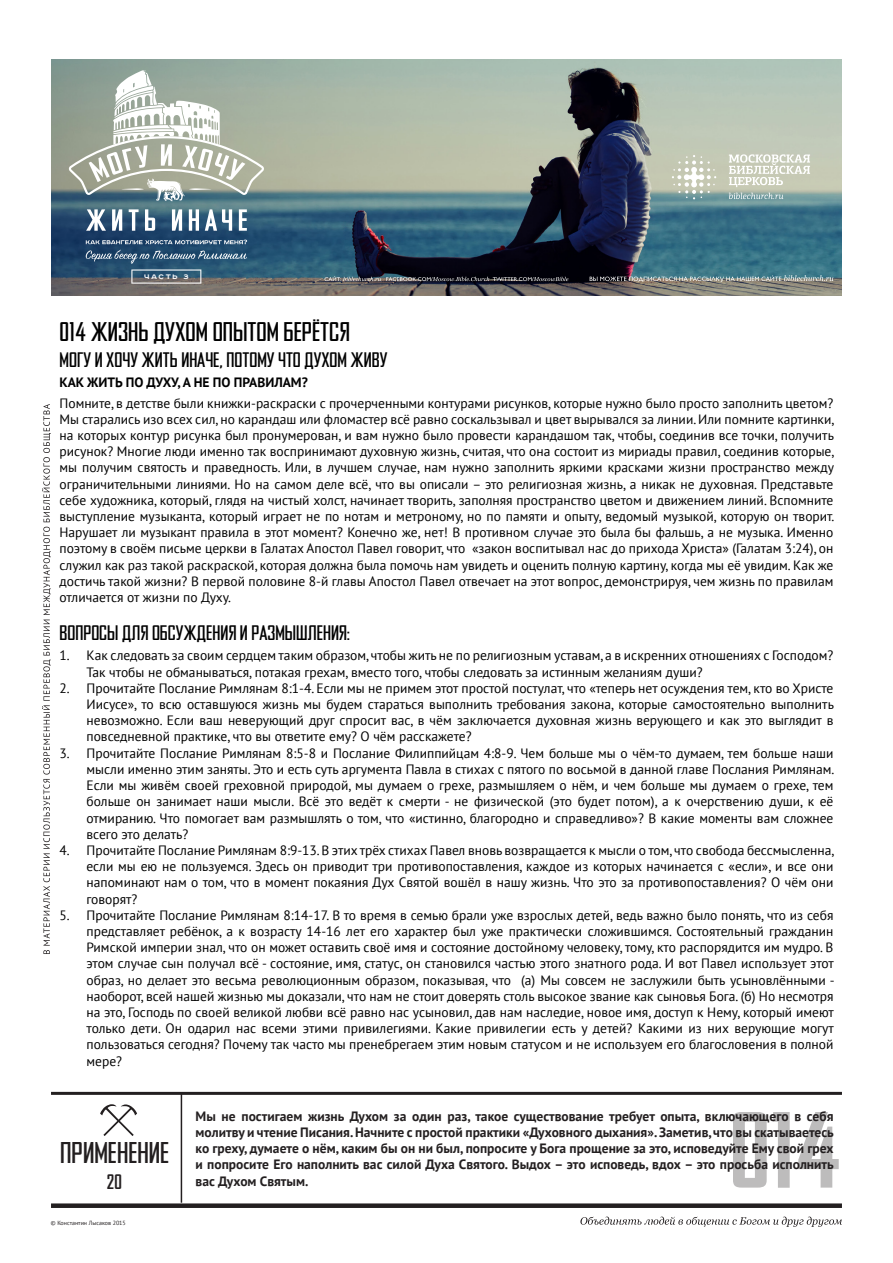
<style>
.page{position:relative;width:893px;height:1263px;background:#fff}
.page>*{position:absolute;margin:0;border:0;box-sizing:border-box;transform-origin:0 0}
.t1{font:700 108px "Agency Gothic CT";color:#231f20}
.t2{font:500 30px "Agency Gothic CT";color:#231f20}
.t3{font:500 27px "Agency Gothic CT";color:#000}
.t4{font:500 21px "Agency Gothic CT";color:#000}
.t5{font:condensed 21px "Agency Gothic CT";color:#231f20}
.t6{font:13.5px/16.2px "PT Sans";color:#000;text-align:justify}
.t7{font:700 13.5px/16.2px "PT Sans";color:#231f20;text-align:justify}
.t8{font:700 13.5px "PT Sans";color:#000}
.t9{font:700 8.25px "Road Radio";letter-spacing:.195em;color:#fff}
.t10{font:6px "PT Sans";color:#231f20}
</style>
<div class="page">
<svg style="left:100px;top:1104px;width:37px;height:32px"></svg>
<img style="left:51px;top:60px;width:791px;height:236px">
<svg style="left:580px;top:1216px;width:262px;height:11px"></svg>
<svg style="left:42px;top:404px;width:9px;height:550px"></svg>
<hr style="left:51px;top:1092px;width:791px;height:3px;background:#231f20">
<div style="left:51px;top:1203px;width:791px;height:5px;background:#231f20"></div>
<hr style="left:181px;top:1093px;width:1px;height:110px;background:#231f20">
<svg style="left:86px;top:250px;width:161px;height:34px;background:#46647b"></svg>
<svg style="left:69px;top:70px;width:195px;height:131px"></svg>
<svg style="left:86px;top:240px;width:161px;height:4px"></svg>
<svg style="left:86px;top:209px;width:20px;height:22px"></svg>
<svg style="left:112px;top:209px;width:10px;height:22px"></svg>
<svg style="left:129px;top:209px;width:10px;height:22px"></svg>
<svg style="left:145px;top:209px;width:10px;height:22px"></svg>
<svg style="left:172px;top:209px;width:10px;height:22px"></svg>
<svg style="left:189px;top:209px;width:10px;height:22px"></svg>
<svg style="left:205px;top:209px;width:27px;height:22px"></svg>
<svg style="left:239px;top:209px;width:8px;height:22px"></svg>
<svg style="left:729px;top:154px;width:81px;height:33px"></svg>
<svg style="left:729px;top:193px;width:54px;height:6px"></svg>
<svg style="left:672px;top:155px;width:44px;height:44px;background:#c3cbbd"></svg>
<svg style="left:590px;top:275px;width:243px;height:7px;background:#778788"></svg>
<svg style="left:325px;top:276px;width:243px;height:5px"></svg>
<p class="t9" style="left:144px;top:272px;width:46px">часть 3</p>
<p class="t3" style="left:60px;top:319px;width:292px">014 ЖИЗНЬ ДУХОМ ОПЫТОМ БЕРЁТСЯ</p>
<p class="t4" style="left:60px;top:349px;width:329px">МОГУ И ХОЧУ ЖИТЬ ИНАЧЕ, ПОТОМУ ЧТО ДУХОМ ЖИВУ</p>
<p class="t8" style="left:60px;top:374px;width:250px">КАК ЖИТЬ ПО ДУХУ, А НЕ ПО ПРАВИЛАМ?</p>
<p class="t6" style="left:60px;top:394px;width:776px">Помните, в детстве были книжки-раскраски с прочерченными контурами рисунков, которые нужно было просто заполнить цветом?<br>Мы старались изо всех сил, но карандаш или фломастер всё равно соскальзывал и цвет вырывался за линии. Или помните картинки, на которых контур рисунка был пронумерован, и вам нужно было провести карандашом так, чтобы, соединив все точки, получить рисунок? Многие люди именно так воспринимают духовную жизнь, считая, что она состоит из мириады правил, соединив которые, мы получим святость и праведность. Или, в лучшем случае, нам нужно заполнить яркими красками жизни пространство между ограничительными линиями. Но на самом деле всё, что вы описали – это религиозная жизнь, а никак не духовная. Представьте себе художника, который, глядя на чистый холст, начинает творить, заполняя пространство цветом и движением линий. Вспомните выступление музыканта, который играет не по нотам и метроному, но по памяти и опыту, ведомый музыкой, которую он творит.<br>Нарушает ли музыкант правила в этот момент? Конечно же, нет! В противном случае это была бы фальшь, а не музыка. Именно поэтому в своём письме церкви в Галатах Апостол Павел говорит, что «закон воспитывал нас до прихода Христа» (Галатам 3:24), он служил как раз такой раскраской, которая должна была помочь нам увидеть и оценить полную картину, когда мы её увидим. Как же достичь такой жизни? В первой половине 8-й главы Апостол Павел отвечает на этот вопрос, демонстрируя, чем жизнь по правилам отличается от жизни по Духу.</p>
<p class="t4" style="left:60px;top:622px;width:292px">ВОПРОСЫ ДЛЯ ОБСУЖДЕНИЯ И РАЗМЫШЛЕНИЯ:</p>
<p class="t6" style="left:87px;top:647px;width:748px;text-indent:-27px">1. Как следовать за своим сердцем таким образом, чтобы жить не по религиозным уставам, а в искренних отношениях с Господом?<br>Так чтобы не обманываться, потакая грехам, вместо того, чтобы следовать за истинным желаниям души?</p>
<p class="t6" style="left:87px;top:680px;width:749px;text-indent:-27px">2. Прочитайте Послание Римлянам 8:1-4. Если мы не примем этот простой постулат, что «теперь нет осуждения тем, кто во Христе Иисусе», то всю оставшуюся жизнь мы будем стараться выполнить требования закона, которые самостоятельно выполнить невозможно. Если ваш неверующий друг спросит вас, в чём заключается духовная жизнь верующего и как это выглядит в повседневной практике, что вы ответите ему? О чём расскажете?</p>
<p class="t6" style="left:87px;top:744px;width:749px;text-indent:-27px">3. Прочитайте Послание Римлянам 8:5-8 и Послание Филиппийцам 4:8-9. Чем больше мы о чём-то думаем, тем больше наши мысли именно этим заняты. Это и есть суть аргумента Павла в стихах с пятого по восьмой в данной главе Послания Римлянам.<br>Если мы живём своей греховной природой, мы думаем о грехе, размышляем о нём, и чем больше мы думаем о грехе, тем больше он занимает наши мысли. Всё это ведёт к смерти - не физической (это будет потом), а к очерствению души, к её отмиранию. Что помогает вам размышлять о том, что «истинно, благородно и справедливо»? В какие моменты вам сложнее всего это делать?</p>
<p class="t6" style="left:87px;top:842px;width:749px;text-indent:-27px">4. Прочитайте Послание Римлянам 8:9-13. В этих трёх стихах Павел вновь возвращается к мысли о том, что свобода бессмысленна, если мы ею не пользуемся. Здесь он приводит три противопоставления, каждое из которых начинается с «если», и все они напоминают нам о том, что в момент покаяния Дух Святой вошёл в нашу жизнь. Что это за противопоставления? О чём они говорят?</p>
<p class="t6" style="left:87px;top:906px;width:749px;text-indent:-27px">5. Прочитайте Послание Римлянам 8:14-17. В то время в семью брали уже взрослых детей, ведь важно было понять, что из себя представляет ребёнок, а к возрасту 14-16 лет его характер был уже практически сложившимся. Состоятельный гражданин Римской империи знал, что он может оставить своё имя и состояние достойному человеку, тому, кто распорядится им мудро. В этом случае сын получал всё - состояние, имя, статус, он становился частью этого знатного рода. И вот Павел использует этот образ, но делает это весьма революционным образом, показывая, что (а) Мы совсем не заслужили быть усыновлёнными - наоборот, всей нашей жизнью мы доказали, что нам не стоит доверять столь высокое звание как сыновья Бога. (б) Но несмотря на это, Господь по своей великой любви всё равно нас усыновил, дав нам наследие, новое имя, доступ к Нему, который имеют только дети. Он одарил нас всеми этими привилегиями. Какие привилегии есть у детей? Какими из них верующие могут пользоваться сегодня? Почему так часто мы пренебрегаем этим новым статусом и не используем его благословения в полной мере?</p>
<h2 class="t2" style="left:60px;top:1138px;width:110px">ПРИМЕНЕНИЕ</h2>
<p class="t5" style="left:107px;top:1171px;width:16px">20</p>
<p class="t10" style="left:51px;top:1219px;width:76px">© Константин Лысаков 2015</p>
<p class="t7" style="left:196px;top:1108px;width:640px">Мы не постигаем жизнь Духом за один раз, такое существование требует опыта, включающего в себя молитву и чтение Писания. Начните с простой практики «Духовного дыхания». Заметив, что вы скатываетесь ко греху, думаете о нём, каким бы он ни был, попросите у Бога прощение за это, исповедуйте Ему свой грех и попросите Его наполнить вас силой Духа Святого. Выдох – это исповедь, вдох – это просьба исполнить вас Духом Святым.</p>
<h1 class="t1" style="left:730px;top:1096px;width:114px">014</h1>
</div>
